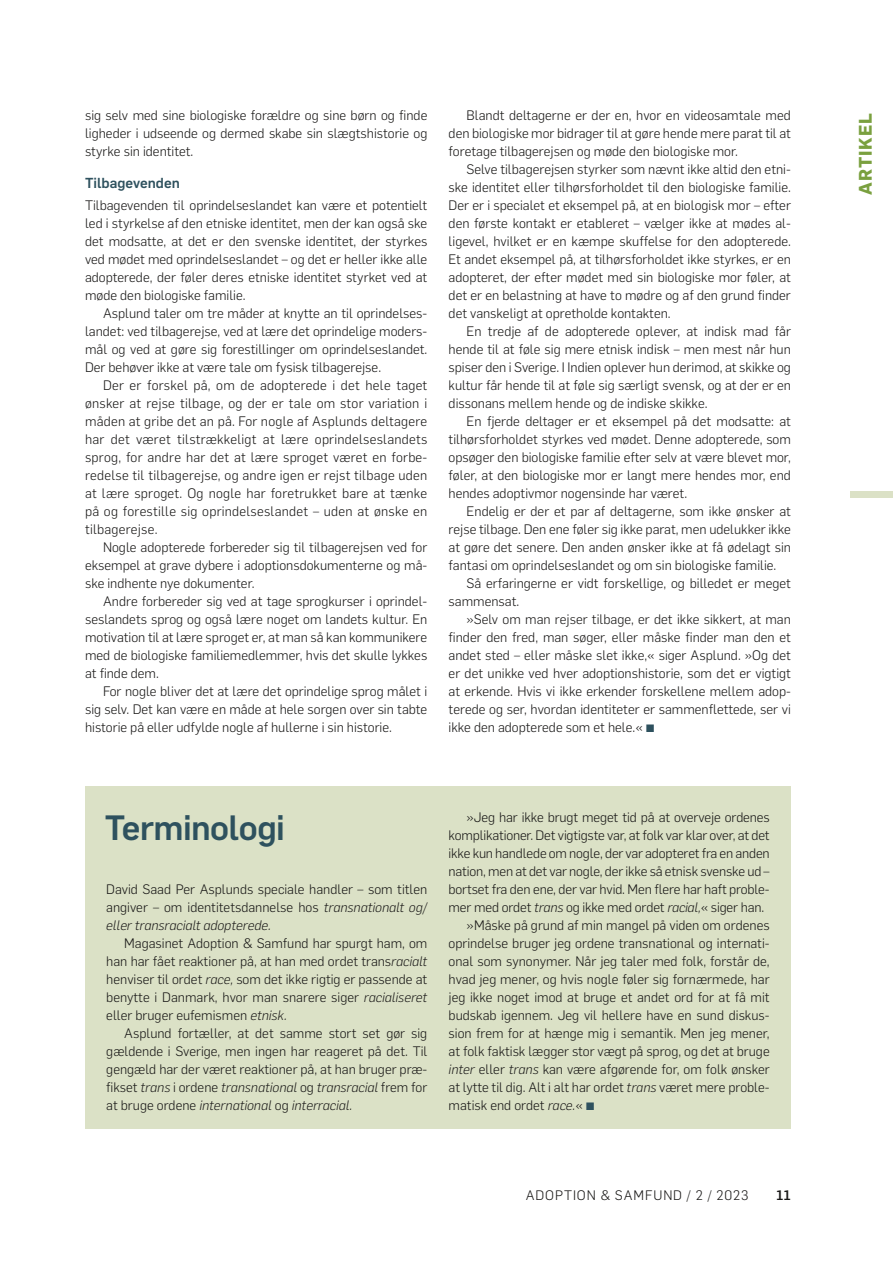
<style>
.page{position:relative;width:893px;height:1263px;background:#fff}
.page>*{position:absolute;margin:0;border:0;box-sizing:border-box;transform-origin:0 0}
.t1{font:500 34.5px "Flama";letter-spacing:-.02em;color:#2e515e}
.t2{font:700 17.85px "Flama";letter-spacing:.05em;color:#7aa03f}
.t3{font:500 14.25px "Flama";color:#2e515e}
.t4{font:300 13.5px/18px "Flama";color:#181716;text-align:justify}
.t5{font:300 13.5px "Flama";letter-spacing:.065em;color:#181716}
.t6{font:500 13.5px "Flama";color:#181716}
.s1{color:#2e515e}
.s2{font-style:italic}
</style>
<div class="page">
<div style="left:85px;top:786px;width:706px;height:342px;background:#dbe1c6"></div>
<div style="left:850px;top:491px;width:43px;height:7px;background:#dbe1c6"></div>
<p class="t4" style="left:85px;top:106px;width:344px">sig selv med sine biologiske forældre og sine børn og finde ligheder i udseende og dermed skabe sin slægtshistorie og styrke sin identitet.</p>
<p class="t3" style="left:85px;top:172px;width:96px">Tilbagevenden</p>
<p class="t4" style="left:85px;top:196px;width:344px">Tilbagevenden til oprindelseslandet kan være et potentielt led i styrkelse af den etniske identitet, men der kan også ske det modsatte, at det er den svenske identitet, der styrkes ved mødet med oprindelseslandet – og det er heller ikke alle adopterede, der føler deres etniske identitet styrket ved at møde den biologiske familie.</p>
<p class="t4" style="left:85px;top:303px;width:344px;text-indent:18px">Asplund taler om tre måder at knytte an til oprindelses&shy;landet: ved tilbagerejse, ved at lære det oprindelige moders&shy;mål og ved at gøre sig forestillinger om oprindelseslandet.<br>Der behøver ikke at være tale om fysisk tilbagerejse.</p>
<p class="t4" style="left:85px;top:375px;width:344px;text-indent:18px">Der er forskel på, om de adopterede i det hele taget ønsker at rejse tilbage, og der er tale om stor variation i måden at gribe det an på. For nogle af Asplunds deltagere har det været tilstrækkeligt at lære oprindelseslandets sprog, for andre har det at lære sproget været en forbe&shy;redelse til tilbagerejse, og andre igen er rejst tilbage uden at lære sproget. Og nogle har foretrukket bare at tænke på og forestille sig oprindelseslandet – uden at ønske en tilbagerejse.</p>
<p class="t4" style="left:85px;top:537px;width:344px;text-indent:18px">Nogle adopterede forbereder sig til tilbagerejsen ved for eksempel at grave dybere i adoptionsdokumenterne og må&shy;ske indhente nye dokumenter.</p>
<p class="t4" style="left:85px;top:591px;width:344px;text-indent:18px">Andre forbereder sig ved at tage sprogkurser i oprindel&shy;seslandets sprog og også lære noget om landets kultur. En motivation til at lære sproget er, at man så kan kommunikere med de biologiske familiemedlemmer, hvis det skulle lykkes at finde dem.</p>
<p class="t4" style="left:85px;top:681px;width:344px;text-indent:18px">For nogle bliver det at lære det oprindelige sprog målet i sig selv. Det kan være en måde at hele sorgen over sin tabte historie på eller udfylde nogle af hullerne i sin historie.</p>
<p class="t4" style="left:449px;top:105px;width:344px;text-indent:18px">Blandt deltagerne er der en, hvor en videosamtale med den biologiske mor bidrager til at gøre hende mere parat til at foretage tilbagerejsen og møde den biologiske mor.</p>
<p class="t4" style="left:449px;top:159px;width:344px;text-indent:18px">Selve tilbagerejsen styrker som nævnt ikke altid den etni&shy;ske identitet eller tilhørsforholdet til den biologiske familie.<br>Der er i specialet et eksempel på, at en biologisk mor – efter den første kontakt er etableret – vælger ikke at mødes al&shy;ligevel, hvilket er en kæmpe skuffelse for den adopterede.<br>Et andet eksempel på, at tilhørsforholdet ikke styrkes, er en adopteret, der efter mødet med sin biologiske mor føler, at det er en belastning at have to mødre og af den grund finder det vanskeligt at opretholde kontakten.</p>
<p class="t4" style="left:449px;top:321px;width:344px;text-indent:18px">En tredje af de adopterede oplever, at indisk mad får hende til at føle sig mere etnisk indisk – men mest når hun spiser den i Sverige. I Indien oplever hun derimod, at skikke og kultur får hende til at føle sig særligt svensk, og at der er en dissonans mellem hende og de indiske skikke.</p>
<p class="t4" style="left:449px;top:411px;width:344px;text-indent:18px">En fjerde deltager er et eksempel på det modsatte: at tilhørsforholdet styrkes ved mødet. Denne adopterede, som opsøger den biologiske familie efter selv at være blevet mor, føler, at den biologiske mor er langt mere hendes mor, end hendes adoptivmor nogensinde har været.</p>
<p class="t4" style="left:449px;top:501px;width:344px;text-indent:18px">Endelig er der et par af deltagerne, som ikke ønsker at rejse tilbage. Den ene føler sig ikke parat, men udelukker ikke at gøre det senere. Den anden ønsker ikke at få ødelagt sin fantasi om oprindelseslandet og om sin biologiske familie.</p>
<p class="t4" style="left:449px;top:573px;width:344px;text-indent:18px">Så erfaringerne er vidt forskellige, og billedet er meget sammensat.</p>
<p class="t4" style="left:449px;top:609px;width:344px;text-indent:18px">»Selv om man rejser tilbage, er det ikke sikkert, at man finder den fred, man søger, eller måske finder man den et andet sted – eller måske slet ikke,« siger Asplund. »Og det er det unikke ved hver adoptionshistorie, som det er vigtigt at erkende. Hvis vi ikke erkender forskellene mellem adop&shy;terede og ser, hvordan identiteter er sammenflettede, ser vi ikke den adopterede som et hele.« <span class="s1">▪</span></p>
<h1 class="t1" style="left:105px;top:803px;width:181px">Terminologi</h1>
<p class="t4" style="left:106px;top:880px;width:323px">David Saad Per Asplunds speciale handler – som titlen angiver – om identitetsdannelse hos <span class="s2">transnationalt og/ eller transracialt adopterede.</span></p>
<p class="t4" style="left:106px;top:934px;width:323px;text-indent:18px">Magasinet Adoption &amp; Samfund har spurgt ham, om han har fået reaktioner på, at han med ordet trans<span class="s2">racialt </span>henviser til ordet <span class="s2">race,</span> som det ikke rigtig er passende at benytte i Danmark, hvor man snarere siger <span class="s2">racialiseret </span>eller bruger eufemismen <span class="s2">etnisk.</span></p>
<p class="t4" style="left:106px;top:1023px;width:323px;text-indent:18px">Asplund fortæller, at det samme stort set gør sig gældende i Sverige, men ingen har reageret på det. Til gengæld har der været reaktioner på, at han bruger præ&shy;fikset <span class="s2">trans</span> i ordene <span class="s2">transnational</span> og <span class="s2">transracial</span> frem for at bruge ordene <span class="s2">international</span> og <span class="s2">interracial.</span></p>
<p class="t4" style="left:467px;top:807px;width:305px">»Jeg har ikke brugt meget tid på at overveje ordenes</p>
<p class="t4" style="left:449px;top:825px;width:323px">komplikationer. Det vigtigste var, at folk var klar over, at det</p>
<p class="t4" style="left:449px;top:843px;width:323px">ikke kun handlede om nogle, der var adopteret fra en anden</p>
<p class="t4" style="left:449px;top:861px;width:323px">nation, men at det var nogle, der ikke så etnisk svenske ud –</p>
<p class="t4" style="left:449px;top:879px;width:322px">bortset fra den ene, der var hvid. Men flere har haft proble-</p>
<p class="t4" style="left:449px;top:897px;width:317px">mer med ordet <span class="s2">trans</span> og ikke med ordet <span class="s2">racial,</span>« siger han.</p>
<p class="t4" style="left:467px;top:915px;width:305px">»Måske på grund af min mangel på viden om ordenes</p>
<p class="t4" style="left:449px;top:933px;width:323px">oprindelse bruger jeg ordene transnational og internati-</p>
<p class="t4" style="left:449px;top:951px;width:323px">onal som synonymer. Når jeg taler med folk, forstår de,</p>
<p class="t4" style="left:449px;top:969px;width:322px">hvad jeg mener, og hvis nogle føler sig fornærmede, har</p>
<p class="t4" style="left:449px;top:987px;width:323px">jeg ikke noget imod at bruge et andet ord for at få mit</p>
<p class="t4" style="left:449px;top:1005px;width:323px">budskab igennem. Jeg vil hellere have en sund diskus-</p>
<p class="t4" style="left:449px;top:1023px;width:323px">sion frem for at hænge mig i semantik. Men jeg mener,</p>
<p class="t4" style="left:449px;top:1041px;width:323px">at folk faktisk lægger stor vægt på sprog, og det at bruge</p>
<p class="t4" style="left:449px;top:1059px;width:323px"><span class="s2">inter</span> eller <span class="s2">trans</span> kan være afgørende for, om folk ønsker</p>
<p class="t4" style="left:449px;top:1077px;width:323px">at lytte til dig. Alt i alt har ordet <span class="s2">trans</span> været mere proble-</p>
<p class="t4" style="left:449px;top:1095px;width:148px">matisk end ordet <span class="s2">race.</span>« <span class="s1">▪</span></p>
<p class="t5" style="left:526px;top:1186px;width:224px">ADOPTION &amp; SAMFUND / 2 / 2023</p>
<p class="t6" style="left:776px;top:1186px;width:16px">11</p>
<h2 class="t2" style="left:852px;top:195px;width:83px;rotate:-90deg">ARTIKEL</h2>
</div>
